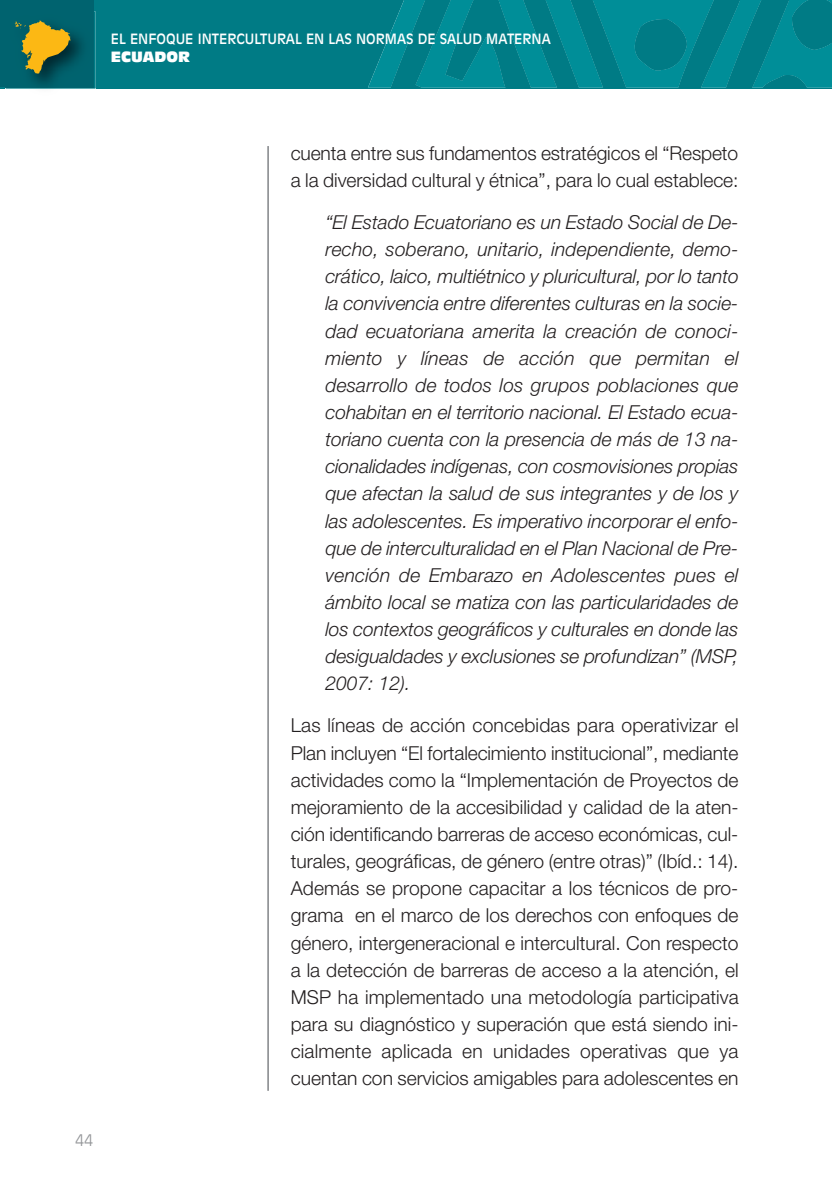
<style>
.page{position:relative;width:832px;height:1180px;background:#fff}
.page>*{position:absolute;margin:0;border:0;box-sizing:border-box;transform-origin:0 0}
.t1{font:300 19.25px/27.1px "Helvetica Neue";color:#231f20}
.t2{font:italic 300 19.25px/27.1px "Helvetica Neue";letter-spacing:-.005em;color:#231f20;text-align:justify}
.t3{font:300 15.75px "Incised 901 BT";color:#939598}
.t4{font:14px "Incised 901 BT";color:#fff}
.t5{font:14px "Incised 901 BT Compact";color:#fff}
</style>
<div class="page">
<div style="left:0;top:0;width:832px;height:89px;background:#007b85"></div>
<svg style="left:368px;top:0;width:464px;height:88px"></svg>
<div style="left:0;top:0;width:94px;height:87px;background:#00636f"></div>
<img style="left:6px;top:11px;width:90px;height:78px">
<img style="left:6px;top:11px;width:88px;height:76px">
<svg style="left:15px;top:20px;width:56px;height:54px"></svg>
<hr style="left:267px;top:146px;width:2px;height:944px;background:#939598">
<p class="t4" style="left:111px;top:34px;width:441px">EL ENFOQUE INTERCULTURAL EN LAS NORMAS DE SALUD MATERNA</p>
<p class="t5" style="left:111px;top:51px;width:81px">ECUADOR</p>
<p class="t3" style="left:75px;top:1133px;width:20px">44</p>
<p class="t1" style="left:291px;top:141px;width:449px">cuenta entre sus fundamentos estratégicos el “Respeto a la diversidad cultural y étnica”, para lo cual establece:</p>
<p class="t2" style="left:325px;top:210px;width:415px">“El Estado Ecuatoriano es un Estado Social de De&shy;recho, soberano, unitario, independiente, demo&shy;crático, laico, multiétnico y pluricultural, por lo tanto la convivencia entre diferentes culturas en la socie&shy;dad ecuatoriana amerita la creación de conoci&shy;miento y líneas de acción que permitan el desarrollo de todos los grupos poblaciones que cohabitan en el territorio nacional. El Estado ecua&shy;toriano cuenta con la presencia de más de 13 na&shy;cionalidades indígenas, con cosmovisiones propias que afectan la salud de sus integrantes y de los y las adolescentes. Es imperativo incorporar el enfo&shy;que de interculturalidad en el Plan Nacional de Pre&shy;vención de Embarazo en Adolescentes pues el ámbito local se matiza con las particularidades de los contextos geográficos y culturales en donde las desigualdades y exclusiones se profundizan” (MSP, 2007: 12).</p>
<p class="t1" style="left:291px;top:713px;width:450px;text-align:justify">Las líneas de acción concebidas para operativizar el Plan incluyen “El fortalecimiento institucional”, mediante actividades como la “Implementación de Proyectos de mejoramiento de la accesibilidad y calidad de la aten&shy;ción identificando barreras de acceso económicas, cul&shy;turales, geográficas, de género (entre otras)” (Ibíd.: 14).<br>Además se propone capacitar a los técnicos de pro&shy;grama en el marco de los derechos con enfoques de género, intergeneracional e intercultural. Con respecto a la detección de barreras de acceso a la atención, el MSP ha implementado una metodología participativa para su diagnóstico y superación que está siendo ini&shy;cialmente aplicada en unidades operativas que ya cuentan con servicios amigables para adolescentes en</p>
</div>
